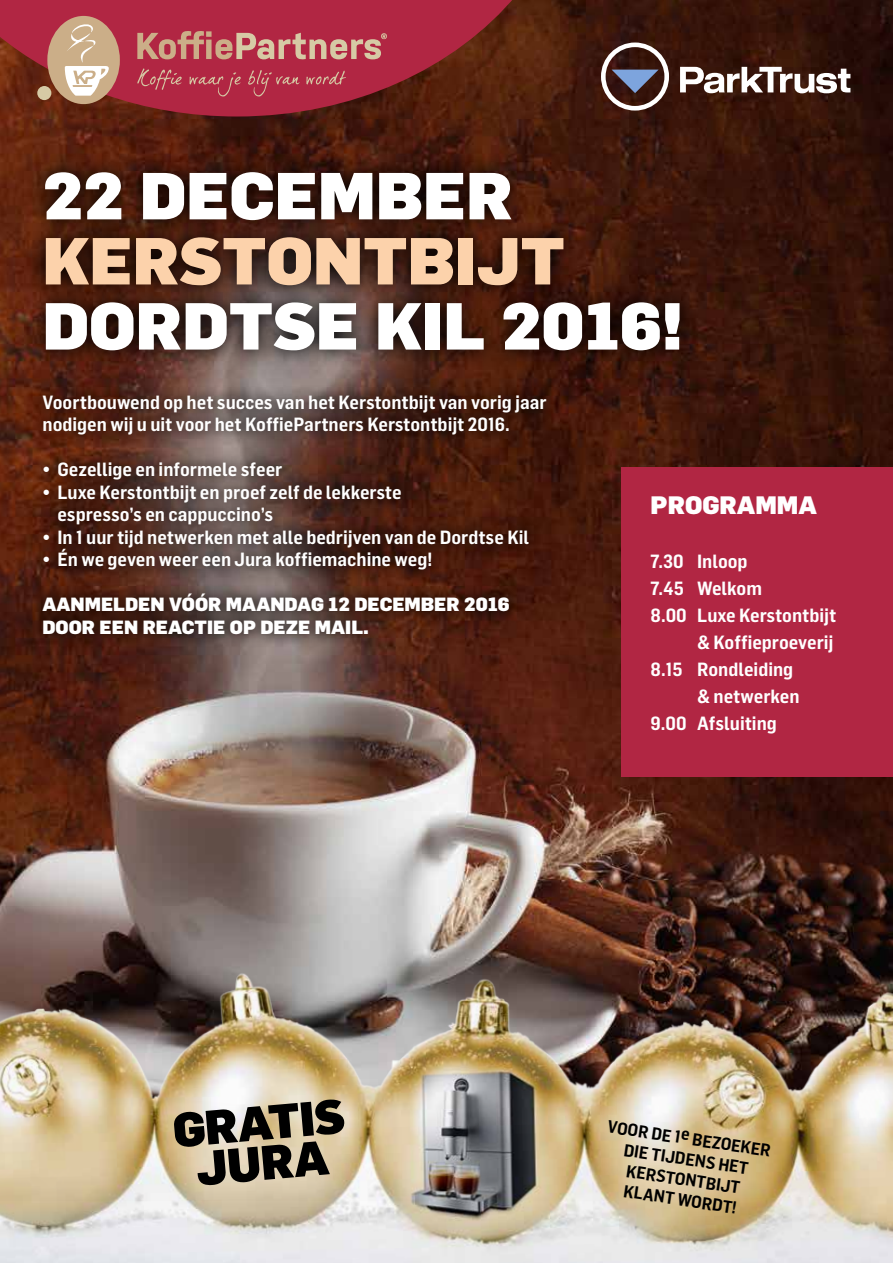
<style>
.page{position:relative;width:893px;height:1263px;background:#fff}
.page>*{position:absolute;margin:0;border:0;box-sizing:border-box;transform-origin:0 0}
.t1{font:900 65.1px "Flama";color:#fff}
.t2{font:900 65.1px "Flama";color:#fcd2ab}
.t3{font:900 47.4px/40px "Flama";color:#000;text-align:center}
.t4{font:900 24.75px "Flama";color:#fff}
.t5{font:600 18.75px/22.5px "Flama Semicondensed";color:#fff}
.t6{font:900 18.75px/22.5px "Flama";color:#fff}
.t7{font:600 17.1px/20.4px "Flama Semicondensed";color:#000;text-align:center}
</style>
<div class="page">
<img style="left:0;top:0;width:893px;height:842px">
<img style="left:0;top:842px;width:893px;height:421px">
<svg style="left:680px;top:67px;width:170px;height:26px"></svg>
<svg style="left:601px;top:43px;width:68px;height:68px"></svg>
<svg style="left:0;top:0;width:523px;height:117px;background:#91252f"></svg>
<svg style="left:137px;top:68px;width:45px;height:22px"></svg>
<svg style="left:190px;top:72px;width:51px;height:24px"></svg>
<svg style="left:248px;top:70px;width:52px;height:26px"></svg>
<svg style="left:306px;top:71px;width:40px;height:14px"></svg>
<svg style="left:137px;top:30px;width:250px;height:30px;background:#be6466"></svg>
<div style="left:37px;top:86px;width:14px;height:14px;background:#d6caa5;border-radius:50%"></div>
<div style="left:47px;top:16px;width:73px;height:88px;background:#cbae88;border-radius:50%"></div>
<svg style="left:65px;top:23px;width:44px;height:73px"></svg>
<svg style="left:27px;top:154px;width:670px;height:215px;background:#381a11"></svg>
<svg style="left:30px;top:382px;width:529px;height:265px;background:#4e2c22"></svg>
<div style="left:622px;top:467px;width:271px;height:309px;background:#b12643"></div>
<h1 class="t1" style="left:43px;top:156px;width:472px">22 DECEMBER</h1>
<h1 class="t2" style="left:43px;top:221px;width:524px">KERSTONTBIJT</h1>
<h1 class="t1" style="left:43px;top:286px;width:642px">DORDTSE KIL 2016!</h1>
<p class="t5" style="left:43px;top:390px;width:506px">Voortbouwend op het succes van het Kerstontbijt van vorig jaar nodigen wij u uit voor het KoffiePartners Kerstontbijt 2016.</p>
<p class="t5" style="left:43px;top:457px;width:241px">• Gezellige en informele sfeer</p>
<p class="t5" style="left:57px;top:480px;width:346px;text-indent:-15px">• Luxe Kerstontbijt en proef zelf de lekkerste espresso’s en cappuccino’s</p>
<p class="t5" style="left:43px;top:525px;width:488px">• In 1 uur tijd netwerken met alle bedrijven van de Dordtse Kil</p>
<p class="t5" style="left:43px;top:547px;width:391px">• Én we geven weer een Jura koffiemachine weg!</p>
<p class="t6" style="left:43px;top:593px;width:469px">AANMELDEN VÓÓR MAANDAG 12 DECEMBER 2016<br>DOOR EEN REACTIE OP DEZE MAIL.</p>
<h3 class="t4" style="left:651px;top:490px;width:168px">PROGRAMMA</h3>
<p class="t5" style="left:651px;top:549px;width:99px">7.30 Inloop</p>
<p class="t5" style="left:651px;top:576px;width:113px">7.45 Welkom</p>
<p class="t5" style="left:651px;top:603px;width:187px">8.00 Luxe Kerstontbijt</p>
<p class="t5" style="left:697px;top:630px;width:138px">&amp; Koffieproeverij</p>
<p class="t5" style="left:651px;top:657px;width:144px">8.15 Rondleiding</p>
<p class="t5" style="left:697px;top:684px;width:104px">&amp; netwerken</p>
<p class="t5" style="left:651px;top:711px;width:128px">9.00 Afsluiting</p>
<h2 class="t3" style="left:171px;top:1109px;width:174px;rotate:-5deg">GRATIS<br>JURA</h2>
<p class="t7" style="left:609px;top:1116px;width:167px;rotate:8deg">VOOR DE 1e BEZOEKER<br>DIE TIJDENS HET<br>KERSTONTBIJT<br>KLANT WORDT!</p>
</div>
